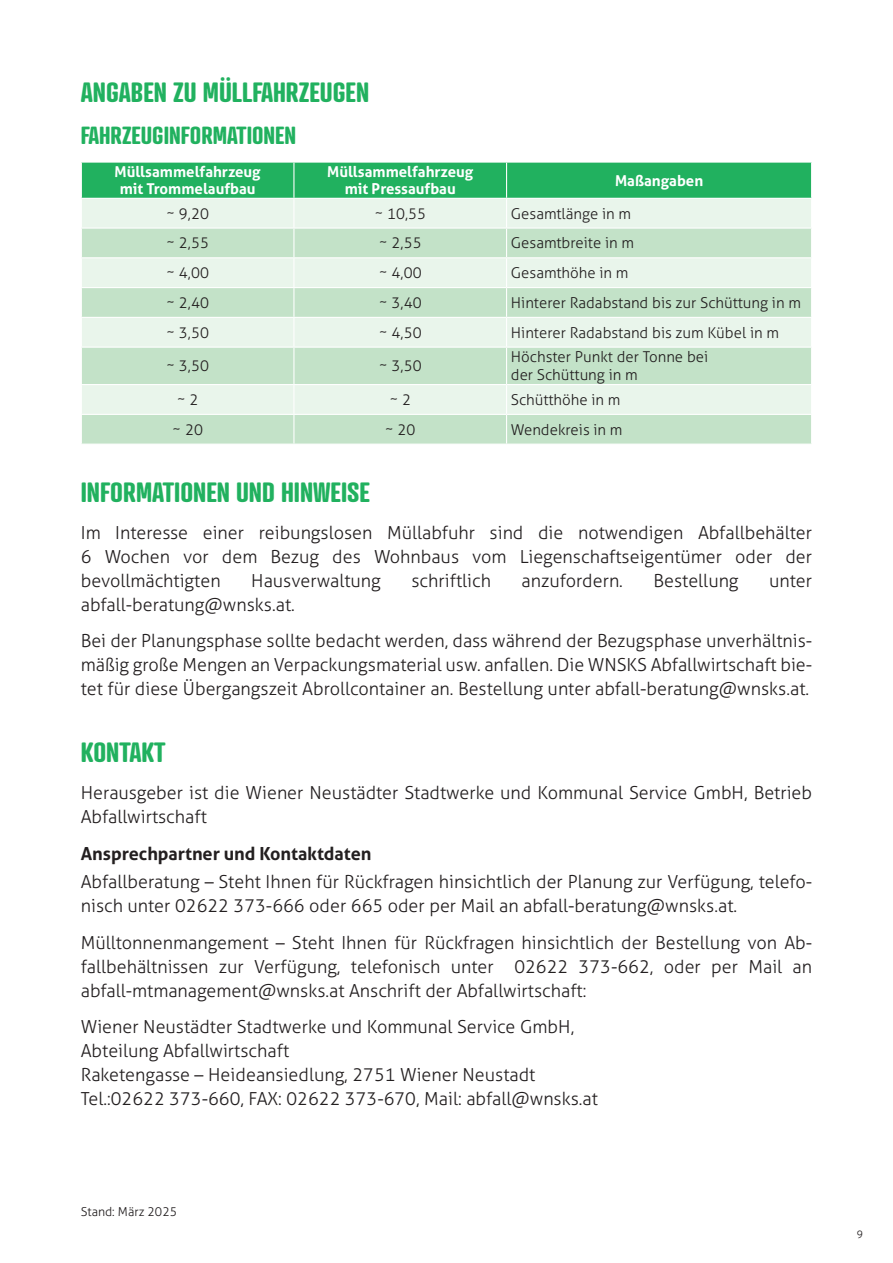
<style>
.page{position:relative;width:893px;height:1263px;background:#fff}
.page>*{position:absolute;margin:0;border:0;box-sizing:border-box;transform-origin:0 0}
.t1{font:700 27px "Atrament";color:#21b15f}
.t2{font:700 24px "Atrament";color:#21b15f}
.t3{font:300 18px/24px "Aller";color:#231f20}
.t4{font:700 18px "Aller";color:#231f20}
.t5{font:300 15px/18px "Aller";color:#231f20}
.t6{font:700 15px/16.5px "Aller";color:#fff;text-align:center}
.t7{font:300 12.3px "Aller";color:#231f20}
.t8{font:300 10.5px "Aller";color:#231f20}
</style>
<div class="page">
<svg style="left:82px;top:348px;width:729px;height:96px;background:#cfe8d3"></svg>
<svg style="left:81px;top:162px;width:731px;height:185px;background:#b8e2c6"></svg>
<hr style="left:293px;top:348px;width:1px;height:36px;background:#fff">
<hr style="left:506px;top:348px;width:1px;height:36px;background:#fff">
<hr style="left:81px;top:384px;width:213px;height:1px;background:#fff">
<hr style="left:294px;top:384px;width:213px;height:1px;background:#fff">
<hr style="left:507px;top:384px;width:305px;height:1px;background:#fff">
<hr style="left:81px;top:414px;width:213px;height:1px;background:#fff">
<hr style="left:294px;top:414px;width:213px;height:1px;background:#fff">
<svg style="left:293px;top:385px;width:1px;height:59px"></svg>
<hr style="left:507px;top:414px;width:305px;height:1px;background:#fff">
<svg style="left:506px;top:385px;width:1px;height:59px"></svg>
<h1 class="t1" style="left:81px;top:75px;width:290px">ANGABEN ZU MÜLLFAHRZEUGEN</h1>
<h2 class="t2" style="left:81px;top:120px;width:217px">FAHRZEUGINFORMATIONEN</h2>
<p class="t6" style="left:115px;top:164px;width:148px">Müllsammelfahrzeug mit Trommelaufbau</p>
<p class="t6" style="left:327px;top:164px;width:148px">Müllsammelfahrzeug mit Pressaufbau</p>
<p class="t6" style="left:615px;top:172px;width:90px">Maßangaben</p>
<p class="t5" style="left:166px;top:204px;width:44px">~ 9,20</p>
<p class="t5" style="left:374px;top:204px;width:53px">~ 10,55</p>
<p class="t5" style="left:511px;top:204px;width:122px">Gesamtlänge in m</p>
<p class="t5" style="left:166px;top:234px;width:44px">~ 2,55</p>
<p class="t5" style="left:379px;top:234px;width:44px">~ 2,55</p>
<p class="t5" style="left:511px;top:234px;width:125px">Gesamtbreite in m</p>
<p class="t5" style="left:166px;top:264px;width:44px">~ 4,00</p>
<p class="t5" style="left:379px;top:264px;width:44px">~ 4,00</p>
<p class="t5" style="left:511px;top:264px;width:119px">Gesamthöhe in m</p>
<p class="t5" style="left:166px;top:293px;width:44px">~ 2,40</p>
<p class="t5" style="left:379px;top:293px;width:44px">~ 3,40</p>
<p class="t5" style="left:511px;top:293px;width:291px">Hinterer Radabstand bis zur Schüttung in m</p>
<p class="t5" style="left:166px;top:323px;width:44px">~ 3,50</p>
<p class="t5" style="left:379px;top:323px;width:44px">~ 4,50</p>
<p class="t5" style="left:511px;top:323px;width:270px">Hinterer Radabstand bis zum Kübel in m</p>
<p class="t5" style="left:166px;top:357px;width:44px">~ 3,50</p>
<p class="t5" style="left:379px;top:357px;width:44px">~ 3,50</p>
<p class="t5" style="left:511px;top:348px;width:199px">Höchster Punkt der Tonne bei der Schüttung in m</p>
<p class="t5" style="left:177px;top:390px;width:23px">~ 2</p>
<p class="t5" style="left:389px;top:390px;width:23px">~ 2</p>
<p class="t5" style="left:511px;top:390px;width:111px">Schütthöhe in m</p>
<p class="t5" style="left:172px;top:420px;width:32px">~ 20</p>
<p class="t5" style="left:385px;top:420px;width:32px">~ 20</p>
<p class="t5" style="left:511px;top:420px;width:113px">Wendekreis in m</p>
<h1 class="t1" style="left:81px;top:475px;width:291px">INFORMATIONEN UND HINWEISE</h1>
<p class="t3" style="left:81px;top:520px;width:733px;text-align:justify">Im Interesse einer reibungslosen Müllabfuhr sind die notwendigen Abfallbehälter 6 Wochen vor dem Bezug des Wohnbaus vom Liegenschaftseigentümer oder der bevollmächtigten</p>
<p class="t3" style="left:251px;top:568px;width:131px">Hausverwaltung</p>
<p class="t3" style="left:411px;top:568px;width:81px">schriftlich</p>
<p class="t3" style="left:522px;top:568px;width:103px">anzufordern.</p>
<p class="t3" style="left:654px;top:568px;width:87px">Bestellung</p>
<p class="t3" style="left:769px;top:568px;width:45px">unter</p>
<p class="t3" style="left:81px;top:586px;width:733px;line-height:36.8px">abfall-beratung@wnsks.at.<br>Bei der Planungsphase sollte bedacht werden, dass während der Bezugsphase unverhältnis-</p>
<p class="t3" style="left:81px;top:653px;width:733px">mäßig große Mengen an Verpackungsmaterial usw. anfallen. Die WNSKS Abfallwirtschaft bie&shy;tet für diese Übergangszeit Abrollcontainer an. Bestellung unter abfall-beratung@wnsks.at.</p>
<h1 class="t1" style="left:81px;top:735px;width:86px">KONTAKT</h1>
<p class="t3" style="left:81px;top:780px;width:733px">Herausgeber ist die Wiener Neustädter Stadtwerke und Kommunal Service GmbH, Betrieb<br>Abfallwirtschaft</p>
<p class="t4" style="left:81px;top:842px;width:292px">Ansprechpartner und Kontaktdaten</p>
<p class="t3" style="left:81px;top:869px;width:733px">Abfallberatung – Steht Ihnen für Rückfragen hinsichtlich der Planung zur Verfügung, telefo&shy;nisch unter 02622 373-666 oder 665 oder per Mail an abfall-beratung@wnsks.at.</p>
<p class="t3" style="left:81px;top:930px;width:733px;text-align:justify">Mülltonnenmangement – Steht Ihnen für Rückfragen hinsichtlich der Bestellung von Ab&shy;fallbehältnissen zur Verfügung, telefonisch unter 02622 373-662, oder per Mail an abfall-mtmanagement@wnsks.at Anschrift der Abfallwirtschaft:</p>
<p class="t3" style="left:81px;top:1015px;width:519px">Wiener Neustädter Stadtwerke und Kommunal Service GmbH, Abteilung Abfallwirtschaft<br>Raketengasse – Heideansiedlung, 2751 Wiener Neustadt Tel.:02622 373-660, FAX: 02622 373-670, Mail: abfall@wnsks.at</p>
<p class="t7" style="left:81px;top:1204px;width:98px">Stand: März 2025</p>
<p class="t8" style="left:857px;top:1227px;width:8px">9</p>
</div>
